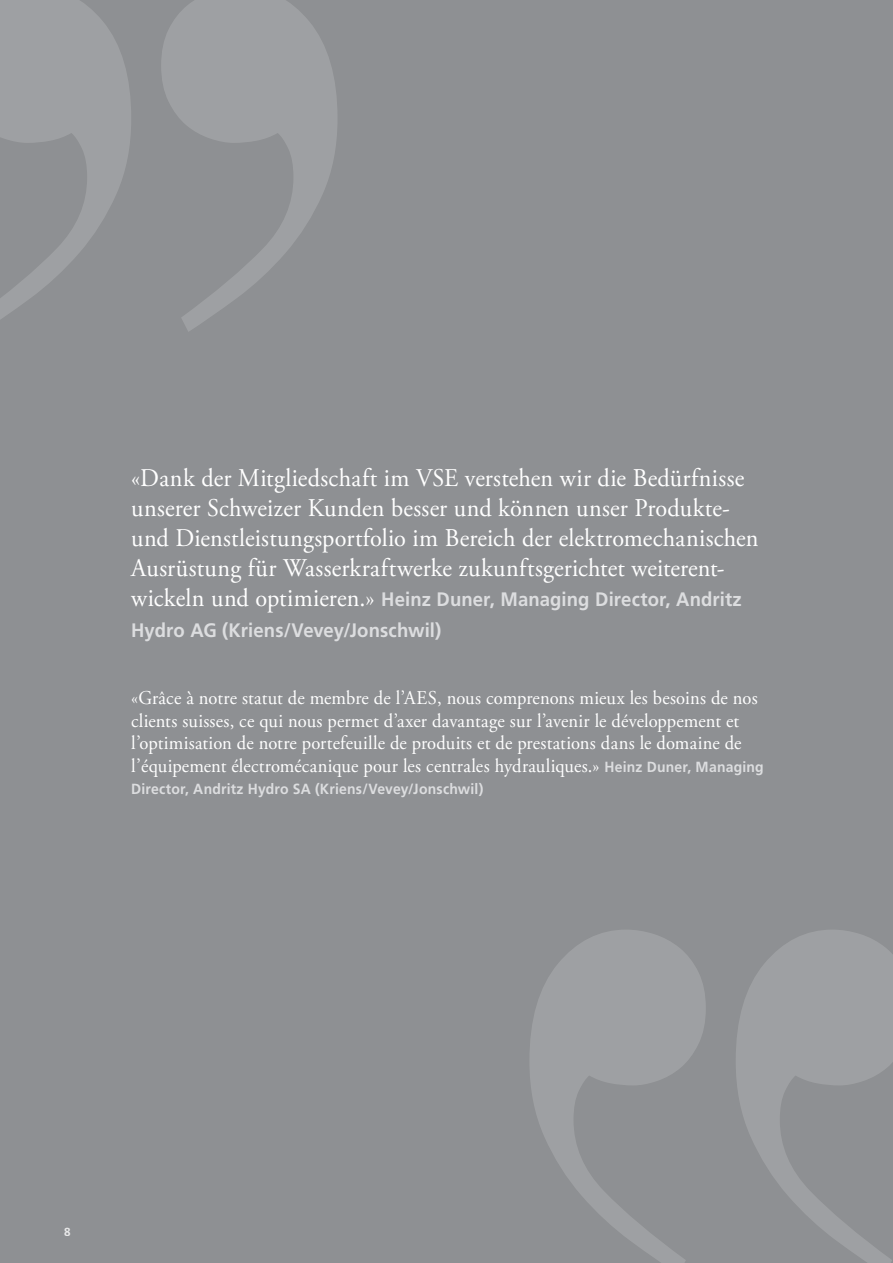
<style>
.page{position:relative;width:893px;height:1263px;background:#fff}
.page>*{position:absolute;margin:0;border:0;box-sizing:border-box;transform-origin:0 0}
.Quelle_MIT_LINIE{font:25.5px/30px "Adobe Garamond Pro";letter-spacing:.01em;color:#fff;scale:.95 1}
.Quelle_MIT_LINIE-2{font:19.5px/22.5px "Adobe Garamond Pro";letter-spacing:.005em;color:#fff;scale:.95 1}
.Quelle_MIT_LINIE-3{font:700 19.5px/30px "Frutiger LT Std";letter-spacing:.005em;color:#dcdddf;scale:.95 1}
.Quelle_MIT_LINIE-4{font:700 14.7px "Frutiger LT Std";letter-spacing:.015em;color:#dcdddf;scale:.95 1}
.t1{font:700 11.7px "Frutiger LT Std";color:#fff}
.s1{font-family:"Adobe Garamond Pro";font-weight:400;font-size:25.5px;color:#fff}
.s2{font-family:"Frutiger LT Std";font-weight:700;font-size:14.7px;color:#dcdddf}
</style>
<div class="page">
<div style="left:0;top:0;width:892px;height:1263px;background:#8e9093"></div>
<svg style="left:0;top:0;width:893px;height:332px"></svg>
<svg style="left:161px;top:0;width:177px;height:332px"></svg>
<svg style="left:736px;top:929px;width:157px;height:334px;fill:#9d9ea1"></svg>
<svg style="left:530px;top:930px;width:176px;height:333px"></svg>
<p class="Quelle_MIT_LINIE" style="left:131px;top:464px;width:662px">«Dank der Mitgliedschaft im VSE verstehen wir die Bedürfnisse unserer Schweizer Kunden besser und können unser Produkte&shy;und Dienstleistungsportfolio im Bereich der elektromechanischen Ausrüstung für Wasserkraftwerke zukunftsgerichtet weiterent-</p>
<p class="Quelle_MIT_LINIE-3" style="left:131px;top:585px;width:644px"><span class="s1">wickeln und optimieren.»</span> Heinz Duner, Managing Director, Andritz<br>Hydro AG (Kriens/Vevey/Jonschwil)</p>
<p class="Quelle_MIT_LINIE-2" style="left:131px;top:687px;width:667px">«Grâce à notre statut de membre de l’AES, nous comprenons mieux les besoins de nos clients suisses, ce qui nous permet d’axer davantage sur l’avenir le développement et l’optimisation de notre portefeuille de produits et de prestations dans le domaine de l’équipement électromécanique pour les centrales hydrauliques.» <span class="s2">Heinz Duner, Managing</span></p>
<p class="Quelle_MIT_LINIE-4" style="left:131px;top:780px;width:372px">Director, Andritz Hydro SA (Kriens/Vevey/Jonschwil)</p>
<p class="t1" style="left:64px;top:1224px;width:8px">8</p>
</div>
